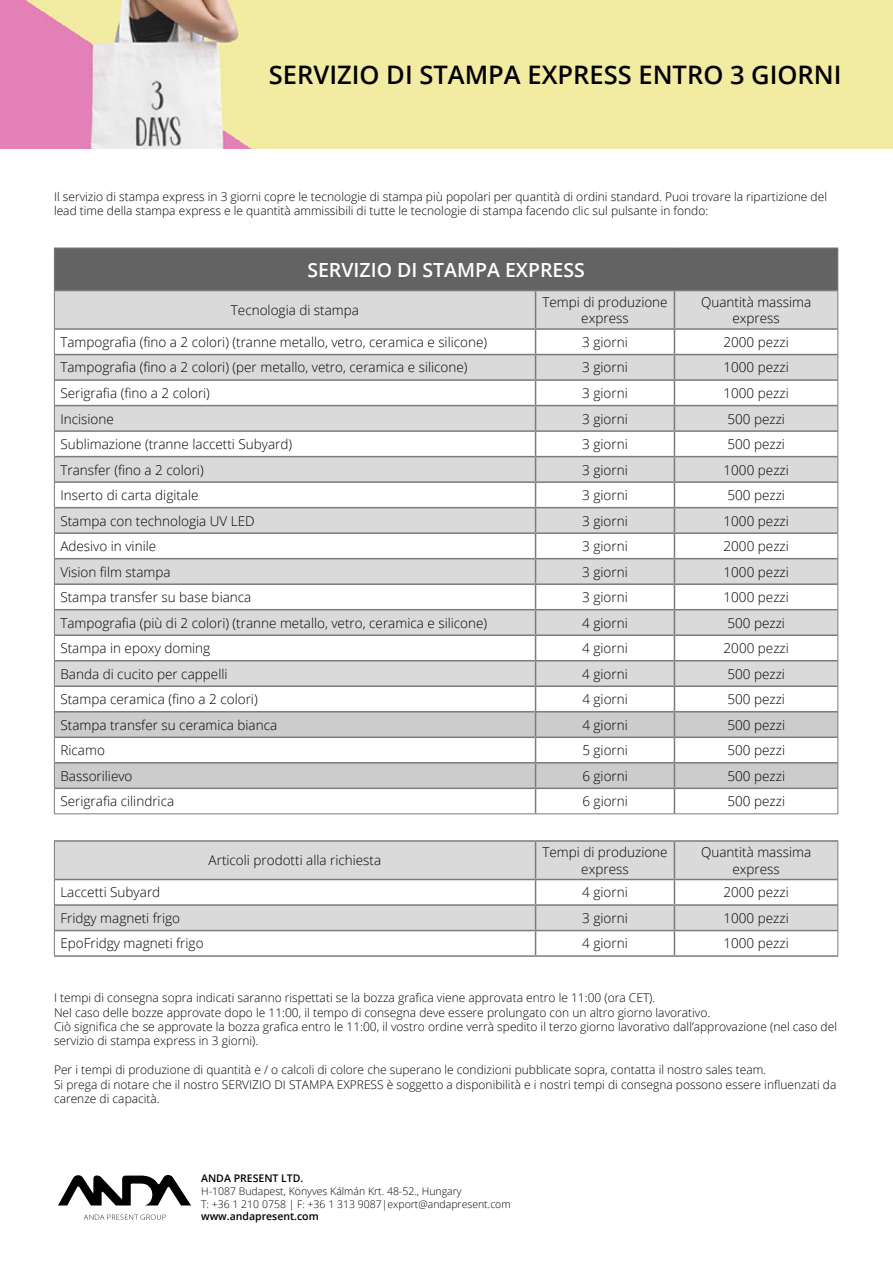
<style>
.page{position:relative;width:893px;height:1263px;background:#fff}
.page>*{position:absolute;margin:0;border:0;box-sizing:border-box;transform-origin:0 0}
.t1{font:600 25.5px "Open Sans";color:#000}
.t2{font:600 19.5px "Open Sans";color:#fff}
.t3{font:300 13.5px/16.2px "Open Sans";color:#000;text-align:center}
.t4{font:300 12px/14.4px "Open Sans";color:#000}
.t5{font:300 10.5px/12.6px "Open Sans";color:#000}
.t6{font:600 10.5px "Open Sans";color:#000}
</style>
<div class="page">
<div style="left:54px;top:248px;width:784px;height:42px;background:#646363"></div>
<div style="left:55px;top:291px;width:782px;height:37px;background:#dadada"></div>
<hr style="left:54px;top:248px;width:482px;height:1px;background:#7c7b7b">
<hr style="left:54px;top:248px;width:1px;height:42px;background:#7c7b7b">
<hr style="left:536px;top:248px;width:138px;height:1px;background:#7c7b7b">
<hr style="left:674px;top:248px;width:164px;height:1px;background:#7c7b7b">
<hr style="left:837px;top:248px;width:1px;height:42px;background:#7c7b7b">
<hr style="left:54px;top:290px;width:1px;height:39px;background:#7c7b7b">
<hr style="left:837px;top:290px;width:1px;height:39px;background:#7c7b7b">
<hr style="left:54px;top:813px;width:482px;height:1px;background:#7c7b7b">
<hr style="left:536px;top:813px;width:138px;height:1px;background:#7c7b7b">
<hr style="left:674px;top:813px;width:164px;height:1px;background:#7c7b7b">
<hr style="left:55px;top:290px;width:481px;height:1px;background:#7c7b7b">
<hr style="left:536px;top:290px;width:138px;height:1px;background:#7c7b7b">
<hr style="left:535px;top:291px;width:1px;height:37px;background:#7c7b7b">
<hr style="left:674px;top:290px;width:163px;height:1px;background:#7c7b7b">
<hr style="left:674px;top:291px;width:1px;height:37px;background:#7c7b7b">
<hr style="left:55px;top:328px;width:481px;height:2px;background:#7c7b7b">
<hr style="left:536px;top:328px;width:138px;height:2px;background:#7c7b7b">
<hr style="left:674px;top:328px;width:163px;height:2px;background:#7c7b7b">
<svg style="left:54px;top:329px;width:784px;height:484px"></svg>
<div style="left:55px;top:842px;width:782px;height:37px;background:#dadada"></div>
<hr style="left:54px;top:840px;width:482px;height:2px;background:#7c7b7b">
<hr style="left:536px;top:840px;width:138px;height:2px;background:#7c7b7b">
<hr style="left:535px;top:842px;width:1px;height:37px;background:#7c7b7b">
<hr style="left:674px;top:840px;width:164px;height:2px;background:#7c7b7b">
<hr style="left:674px;top:842px;width:1px;height:37px;background:#7c7b7b">
<hr style="left:54px;top:955px;width:482px;height:2px;background:#7c7b7b">
<hr style="left:536px;top:955px;width:138px;height:2px;background:#7c7b7b">
<hr style="left:674px;top:955px;width:164px;height:2px;background:#7c7b7b">
<hr style="left:54px;top:842px;width:1px;height:37px;background:#7c7b7b">
<hr style="left:837px;top:842px;width:1px;height:37px;background:#7c7b7b">
<svg style="left:54px;top:879px;width:784px;height:76px"></svg>
<img style="left:0;top:0;width:893px;height:149px">
<svg style="left:58px;top:1175px;width:133px;height:30px"></svg>
<svg style="left:84px;top:1214px;width:81px;height:6px"></svg>
<h1 class="t1" style="left:269px;top:57px;width:574px">SERVIZIO DI STAMPA EXPRESS ENTRO 3 GIORNI</h1>
<p class="t4" style="left:54px;top:189px;width:774px">Il servizio di stampa express in 3 giorni copre le tecnologie di stampa più popolari per quantità di ordini standard. Puoi trovare la ripartizione del lead time della stampa express e le quantità ammissibili di tutte le tecnologie di stampa facendo clic sul pulsante in fondo:</p>
<h2 class="t2" style="left:307px;top:256px;width:279px">SERVIZIO DI STAMPA EXPRESS</h2>
<p class="t3" style="left:231px;top:302px;width:130px">Tecnologia di stampa</p>
<p class="t3" style="left:542px;top:293px;width:127px">Tempi di produzione express</p>
<p class="t3" style="left:701px;top:293px;width:111px">Quantità massima express</p>
<p class="t3" style="left:60px;top:334px;width:428px">Tampografia (fino a 2 colori) (tranne metallo, vetro, ceramica e silicone)</p>
<p class="t3" style="left:582px;top:334px;width:47px">3 giorni</p>
<p class="t3" style="left:723px;top:334px;width:67px">2000 pezzi</p>
<p class="t3" style="left:60px;top:359px;width:409px">Tampografia (fino a 2 colori) (per metallo, vetro, ceramica e silicone)</p>
<p class="t3" style="left:582px;top:359px;width:47px">3 giorni</p>
<p class="t3" style="left:723px;top:359px;width:67px">1000 pezzi</p>
<p class="t3" style="left:60px;top:385px;width:151px">Serigrafia (fino a 2 colori)</p>
<p class="t3" style="left:582px;top:385px;width:47px">3 giorni</p>
<p class="t3" style="left:723px;top:385px;width:67px">1000 pezzi</p>
<p class="t3" style="left:60px;top:410px;width:55px">Incisione</p>
<p class="t3" style="left:582px;top:410px;width:47px">3 giorni</p>
<p class="t3" style="left:727px;top:410px;width:59px">500 pezzi</p>
<p class="t3" style="left:60px;top:436px;width:233px">Sublimazione (tranne laccetti Subyard)</p>
<p class="t3" style="left:582px;top:436px;width:47px">3 giorni</p>
<p class="t3" style="left:727px;top:436px;width:59px">500 pezzi</p>
<p class="t3" style="left:60px;top:461px;width:145px">Transfer (fino a 2 colori)</p>
<p class="t3" style="left:582px;top:461px;width:47px">3 giorni</p>
<p class="t3" style="left:723px;top:461px;width:67px">1000 pezzi</p>
<p class="t3" style="left:60px;top:487px;width:140px">Inserto di carta digitale</p>
<p class="t3" style="left:582px;top:487px;width:47px">3 giorni</p>
<p class="t3" style="left:727px;top:487px;width:59px">500 pezzi</p>
<p class="t3" style="left:60px;top:512px;width:196px">Stampa con technologia UV LED</p>
<p class="t3" style="left:582px;top:512px;width:47px">3 giorni</p>
<p class="t3" style="left:724px;top:512px;width:67px">1000 pezzi</p>
<p class="t3" style="left:60px;top:538px;width:97px">Adesivo in vinile</p>
<p class="t3" style="left:582px;top:538px;width:47px">3 giorni</p>
<p class="t3" style="left:724px;top:538px;width:67px">2000 pezzi</p>
<p class="t3" style="left:60px;top:563px;width:112px">Vision film stampa</p>
<p class="t3" style="left:582px;top:563px;width:47px">3 giorni</p>
<p class="t3" style="left:724px;top:563px;width:67px">1000 pezzi</p>
<p class="t3" style="left:60px;top:589px;width:192px">Stampa transfer su base bianca</p>
<p class="t3" style="left:582px;top:589px;width:47px">3 giorni</p>
<p class="t3" style="left:724px;top:589px;width:67px">1000 pezzi</p>
<p class="t3" style="left:60px;top:614px;width:428px">Tampografia (più di 2 colori) (tranne metallo, vetro, ceramica e silicone)</p>
<p class="t3" style="left:582px;top:614px;width:47px">4 giorni</p>
<p class="t3" style="left:727px;top:614px;width:59px">500 pezzi</p>
<p class="t3" style="left:60px;top:640px;width:151px">Stampa in epoxy doming</p>
<p class="t3" style="left:582px;top:640px;width:47px">4 giorni</p>
<p class="t3" style="left:724px;top:640px;width:67px">2000 pezzi</p>
<p class="t3" style="left:60px;top:665px;width:169px">Banda di cucito per cappelli</p>
<p class="t3" style="left:582px;top:665px;width:47px">4 giorni</p>
<p class="t3" style="left:727px;top:665px;width:59px">500 pezzi</p>
<p class="t3" style="left:60px;top:691px;width:199px">Stampa ceramica (fino a 2 colori)</p>
<p class="t3" style="left:582px;top:691px;width:47px">4 giorni</p>
<p class="t3" style="left:727px;top:691px;width:59px">500 pezzi</p>
<p class="t3" style="left:60px;top:716px;width:218px">Stampa transfer su ceramica bianca</p>
<p class="t3" style="left:582px;top:716px;width:47px">4 giorni</p>
<p class="t3" style="left:727px;top:716px;width:59px">500 pezzi</p>
<p class="t3" style="left:60px;top:742px;width:46px">Ricamo</p>
<p class="t3" style="left:582px;top:742px;width:47px">5 giorni</p>
<p class="t3" style="left:727px;top:742px;width:59px">500 pezzi</p>
<p class="t3" style="left:60px;top:767px;width:74px">Bassorilievo</p>
<p class="t3" style="left:582px;top:767px;width:47px">6 giorni</p>
<p class="t3" style="left:727px;top:767px;width:59px">500 pezzi</p>
<p class="t3" style="left:60px;top:793px;width:115px">Serigrafia cilindrica</p>
<p class="t3" style="left:582px;top:793px;width:47px">6 giorni</p>
<p class="t3" style="left:727px;top:793px;width:59px">500 pezzi</p>
<p class="t3" style="left:209px;top:852px;width:174px">Articoli prodotti alla richiesta</p>
<p class="t3" style="left:542px;top:844px;width:127px">Tempi di produzione express</p>
<p class="t3" style="left:701px;top:844px;width:111px">Quantità massima express</p>
<p class="t3" style="left:60px;top:884px;width:101px">Laccetti Subyard</p>
<p class="t3" style="left:582px;top:884px;width:47px">4 giorni</p>
<p class="t3" style="left:723px;top:884px;width:67px">2000 pezzi</p>
<p class="t3" style="left:60px;top:909px;width:121px">Fridgy magneti frigo</p>
<p class="t3" style="left:582px;top:909px;width:47px">3 giorni</p>
<p class="t3" style="left:723px;top:909px;width:67px">1000 pezzi</p>
<p class="t3" style="left:60px;top:935px;width:145px">EpoFridgy magneti frigo</p>
<p class="t3" style="left:582px;top:935px;width:47px">4 giorni</p>
<p class="t3" style="left:723px;top:935px;width:67px">1000 pezzi</p>
<p class="t4" style="left:54px;top:990px;width:785px">I tempi di consegna sopra indicati saranno rispettati se la bozza grafica viene approvata entro le 11:00 (ora CET).<br>Nel caso delle bozze approvate dopo le 11:00, il tempo di consegna deve essere prolungato con un altro giorno lavorativo.<br>Ciò significa che se approvate la bozza grafica entro le 11:00, il vostro ordine verrà spedito il terzo giorno lavorativo dall’approvazione (nel caso del servizio di stampa express in 3 giorni).</p>
<p class="t4" style="left:54px;top:1062px;width:784px">Per i tempi di produzione di quantità e / o calcoli di colore che superano le condizioni pubblicate sopra, contatta il nostro sales team.<br>Si prega di notare che il nostro SERVIZIO DI STAMPA EXPRESS è soggetto a disponibilità e i nostri tempi di consegna possono essere influenzati da carenze di capacità.</p>
<p class="t6" style="left:201px;top:1171px;width:104px">ANDA PRESENT LTD.</p>
<p class="t5" style="left:201px;top:1184px;width:311px">H-1087 Budapest, Könyves Kálmán Krt. 48-52., Hungary<br>T: +36 1 210 0758 | F: +36 1 313 9087|export@andapresent.com</p>
<p class="t6" style="left:201px;top:1209px;width:119px">www.andapresent.com</p>
</div>
